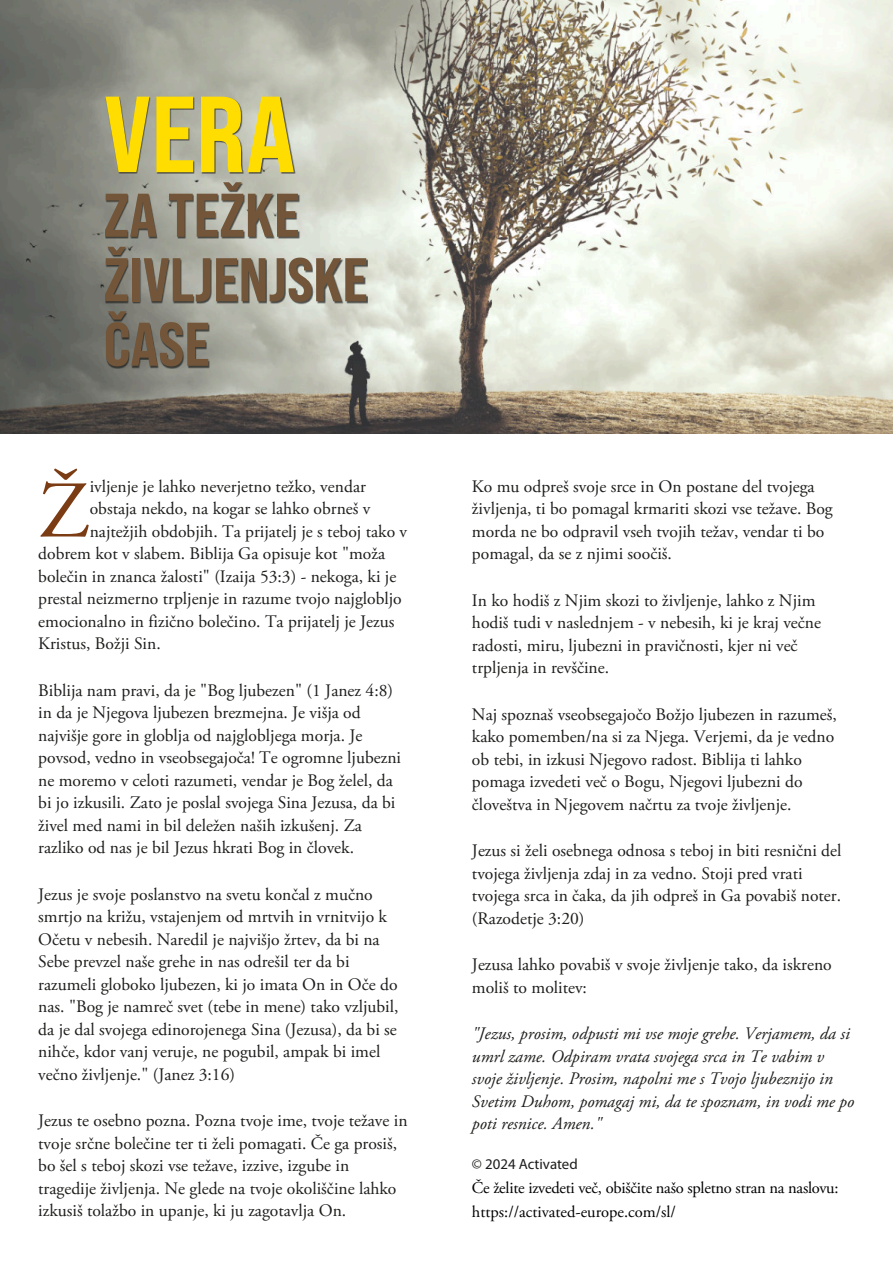
<style>
.page{position:relative;width:893px;height:1263px;background:#fff}
.page>*{position:absolute;margin:0;border:0;box-sizing:border-box;transform-origin:0 0}
.t1{font:108px "Bebas Neue Pro Semi Exp X Bold";color:#fd0}
.t2{font:80.25px "Adobe Garamond Pro";color:#7b3c14}
.t3{font:61.5px "Bebas Neue Pro Semi Exp X Bold";color:#735639}
.t4{font:17.55px "Adobe Garamond Pro";color:#1d1d1b}
.t5{font:italic 17.55px "Adobe Garamond Pro";color:#1d1d1b}
.t6{font:16.5px "Adobe Garamond Pro";letter-spacing:-.015em;color:#000}
.t7{font:14.85px "Myriad Pro";color:#1d1d1b}
</style>
<div class="page">
<img style="left:0;top:0;width:893px;height:434px">
<img style="left:106px;top:97px;width:262px;height:271px">
<p class="t1" style="left:104px;top:97px;width:193px">VERA</p>
<p class="t3" style="left:104px;top:194px;width:197px">ZA TEŽKE</p>
<p class="t3" style="left:104px;top:258px;width:266px">ŽIVLJENJSKE</p>
<p class="t3" style="left:104px;top:323px;width:108px">ČASE</p>
<p class="t2" style="left:38px;top:478px;width:53px">Ž</p>
<p class="t4" style="left:90px;top:479px;width:278px">ivljenje je lahko neverjetno težko, vendar</p>
<p class="t4" style="left:90px;top:501px;width:282px">obstaja nekdo, na kogar se lahko obrneš v</p>
<p class="t4" style="left:90px;top:524px;width:319px">najtežjih obdobjih. Ta prijatelj je s teboj tako v</p>
<p class="t4" style="left:38px;top:546px;width:348px">dobrem kot v slabem. Biblija Ga opisuje kot "moža</p>
<p class="t4" style="left:38px;top:569px;width:360px">bolečin in znanca žalosti" (Izaija 53:3) - nekoga, ki je</p>
<p class="t4" style="left:38px;top:591px;width:365px">prestal neizmerno trpljenje in razume tvojo najglobljo</p>
<p class="t4" style="left:38px;top:614px;width:358px">emocionalno in fizično bolečino. Ta prijatelj je Jezus</p>
<p class="t4" style="left:38px;top:636px;width:124px">Kristus, Božji Sin.</p>
<p class="t4" style="left:38px;top:683px;width:356px">Biblija nam pravi, da je "Bog ljubezen" (1 Janez 4:8)</p>
<p class="t4" style="left:38px;top:705px;width:324px">in da je Njegova ljubezen brezmejna. Je višja od</p>
<p class="t4" style="left:38px;top:728px;width:326px">najvišje gore in globlja od najglobljega morja. Je</p>
<p class="t4" style="left:38px;top:750px;width:364px">povsod, vedno in vseobsegajoča! Te ogromne ljubezni</p>
<p class="t4" style="left:38px;top:773px;width:356px">ne moremo v celoti razumeti, vendar je Bog želel, da</p>
<p class="t4" style="left:38px;top:795px;width:359px">bi jo izkusili. Zato je poslal svojega Sina Jezusa, da bi</p>
<p class="t4" style="left:38px;top:818px;width:325px">živel med nami in bil deležen naših izkušenj. Za</p>
<p class="t4" style="left:38px;top:840px;width:317px">razliko od nas je bil Jezus hkrati Bog in človek.</p>
<p class="t4" style="left:38px;top:887px;width:336px">Jezus je svoje poslanstvo na svetu končal z mučno</p>
<p class="t4" style="left:38px;top:909px;width:350px">smrtjo na križu, vstajenjem od mrtvih in vrnitvijo k</p>
<p class="t4" style="left:38px;top:932px;width:343px">Očetu v nebesih. Naredil je najvišjo žrtev, da bi na</p>
<p class="t4" style="left:38px;top:954px;width:313px">Sebe prevzel naše grehe in nas odrešil ter da bi</p>
<p class="t4" style="left:38px;top:977px;width:361px">razumeli globoko ljubezen, ki jo imata On in Oče do</p>
<p class="t4" style="left:38px;top:999px;width:362px">nas. "Bog je namreč svet (tebe in mene) tako vzljubil,</p>
<p class="t4" style="left:38px;top:1022px;width:360px">da je dal svojega edinorojenega Sina (Jezusa), da bi se</p>
<p class="t4" style="left:38px;top:1044px;width:344px">nihče, kdor vanj veruje, ne pogubil, ampak bi imel</p>
<p class="t4" style="left:38px;top:1067px;width:198px">večno življenje." (Janez 3:16)</p>
<p class="t4" style="left:38px;top:1113px;width:371px">Jezus te osebno pozna. Pozna tvoje ime, tvoje težave in</p>
<p class="t4" style="left:38px;top:1136px;width:360px">tvoje srčne bolečine ter ti želi pomagati. Če ga prosiš,</p>
<p class="t4" style="left:38px;top:1158px;width:313px">bo šel s teboj skozi vse težave, izzive, izgube in</p>
<p class="t4" style="left:38px;top:1181px;width:360px">tragedije življenja. Ne glede na tvoje okoliščine lahko</p>
<p class="t4" style="left:38px;top:1203px;width:310px">izkusiš tolažbo in upanje, ki ju zagotavlja On.</p>
<p class="t4" style="left:472px;top:479px;width:344px">Ko mu odpreš svoje srce in On postane del tvojega</p>
<p class="t4" style="left:472px;top:501px;width:362px">življenja, ti bo pomagal krmariti skozi vse težave. Bog</p>
<p class="t4" style="left:472px;top:524px;width:354px">morda ne bo odpravil vseh tvojih težav, vendar ti bo</p>
<p class="t4" style="left:472px;top:546px;width:201px">pomagal, da se z njimi soočiš.</p>
<p class="t4" style="left:472px;top:593px;width:345px">In ko hodiš z Njim skozi to življenje, lahko z Njim</p>
<p class="t4" style="left:472px;top:615px;width:351px">hodiš tudi v naslednjem - v nebesih, ki je kraj večne</p>
<p class="t4" style="left:472px;top:638px;width:327px">radosti, miru, ljubezni in pravičnosti, kjer ni več</p>
<p class="t4" style="left:472px;top:660px;width:139px">trpljenja in revščine.</p>
<p class="t4" style="left:472px;top:707px;width:366px">Naj spoznaš vseobsegajočo Božjo ljubezen in razumeš,</p>
<p class="t4" style="left:472px;top:729px;width:364px">kako pomemben/na si za Njega. Verjemi, da je vedno</p>
<p class="t4" style="left:472px;top:752px;width:331px">ob tebi, in izkusi Njegovo radost. Biblija ti lahko</p>
<p class="t4" style="left:472px;top:774px;width:332px">pomaga izvedeti več o Bogu, Njegovi ljubezni do</p>
<p class="t4" style="left:472px;top:797px;width:321px">človeštva in Njegovem načrtu za tvoje življenje.</p>
<p class="t4" style="left:472px;top:843px;width:371px">Jezus si želi osebnega odnosa s teboj in biti resnični del</p>
<p class="t4" style="left:472px;top:866px;width:332px">tvojega življenja zdaj in za vedno. Stoji pred vrati</p>
<p class="t4" style="left:472px;top:888px;width:371px">tvojega srca in čaka, da jih odpreš in Ga povabiš noter.</p>
<p class="t4" style="left:472px;top:911px;width:114px">(Razodetje 3:20)</p>
<p class="t4" style="left:472px;top:957px;width:361px">Jezusa lahko povabiš v svoje življenje tako, da iskreno</p>
<p class="t4" style="left:472px;top:980px;width:117px">moliš to molitev:</p>
<p class="t5" style="left:472px;top:1026px;width:379px">"Jezus, prosim, odpusti mi vse moje grehe. Verjamem, da si</p>
<p class="t5" style="left:472px;top:1049px;width:354px">umrl zame. Odpiram vrata svojega srca in Te vabim v</p>
<p class="t5" style="left:472px;top:1071px;width:362px">svoje življenje. Prosim, napolni me s Tvojo ljubeznijo in</p>
<p class="t5" style="left:472px;top:1094px;width:384px">Svetim Duhom, pomagaj mi, da te spoznam, in vodi me po</p>
<p class="t5" style="left:472px;top:1116px;width:131px">poti resnice. Amen."</p>
<p class="t7" style="left:472px;top:1157px;width:107px">© 2024 Activated</p>
<p class="t6" style="left:472px;top:1181px;width:368px">Če želite izvedeti več, obiščite našo spletno stran na naslovu:</p>
<p class="t6" style="left:472px;top:1205px;width:205px">https://activated-europe.com/sl/</p>
</div>
